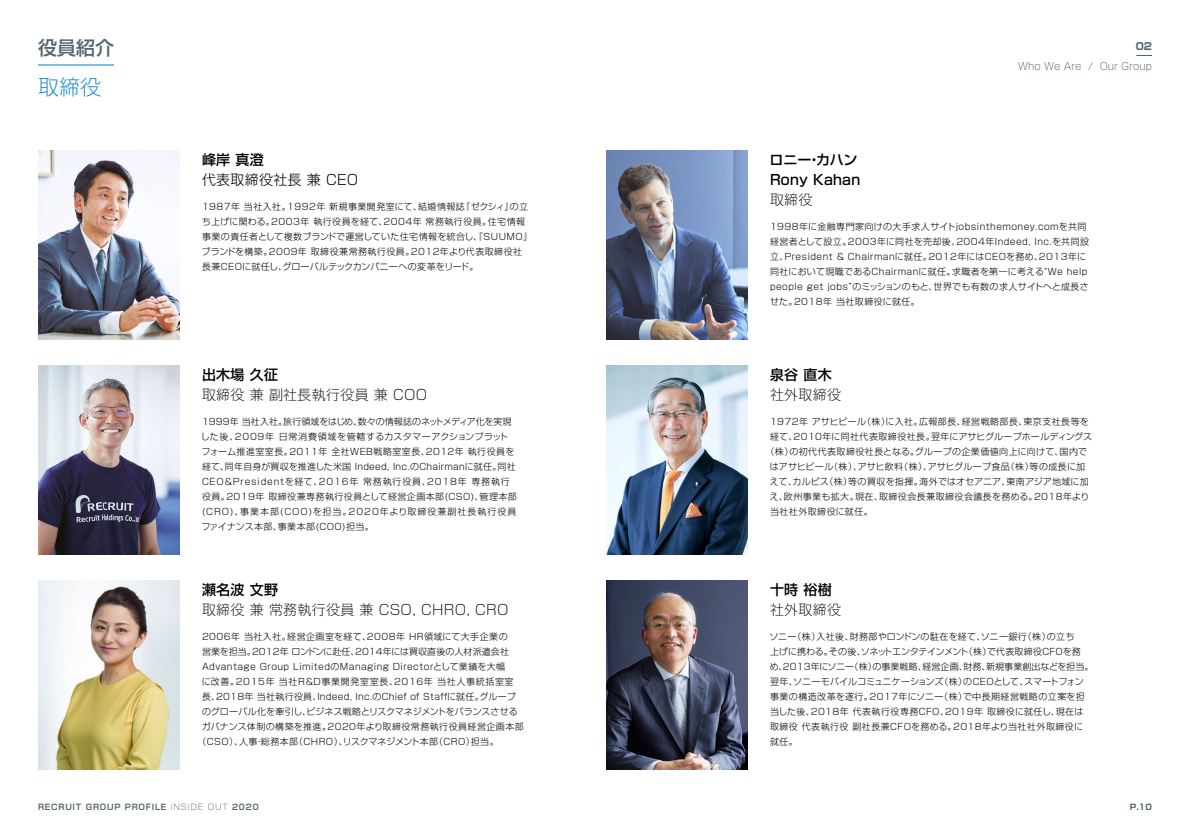
<style>
.page{position:relative;width:1190px;height:840px;background:#fff}
.page>*{position:absolute;margin:0;border:0;box-sizing:border-box;transform-origin:0 0}
.t1{font:300 expanded 21px "Shin Go Pr 6 N";color:#0081c9}
.t2{font:500 19px "Shin Go Pr 6 N";color:#52646d}
.t3{font:300 expanded 14px "Shin Go Pr 6 N";letter-spacing:.02em;color:#000}
.t4{font:500 14px/20px "Shin Go Pr 6 N";letter-spacing:.02em;color:#000}
.t5{font:300 14px "Shin Go Pr 6 N";letter-spacing:.02em;color:#000}
.t6{font:300 expanded 10px "Shin Go Pr 6 N";color:#52646d}
.t7{font:700 10px "Shin Go Pr 6 N";color:#52646d}
.t8{font:300 9px/15px "Shin Go Pr 6 N";letter-spacing:.05em;color:#000}
.t9{font:300 9px/15px "Shin Go Pr 6 N";letter-spacing:.03em;color:#000}
.t10{font:300 9px "Shin Go Pr 6 N";letter-spacing:.015em;color:#000}
.t11{font:300 9px "Shin Go Pr 6 N";letter-spacing:.01em;color:#000}
.t12{font:300 9px "Shin Go Pr 6 N";letter-spacing:-.005em;color:#000}
.t13{font:300 9px "Shin Go Pr 6 N";letter-spacing:.07em;color:#000}
.t14{font:700 8px "Shin Go Pr 6 N De";letter-spacing:.1em;color:#52646d}
.t15{font:700 8px "Shin Go Pr 6 N";color:#52646d}
.s1{font-family:"Shin Go Pr 6 N";font-weight:300;font-stretch:expanded}
</style>
<div class="page">
<svg style="left:1136px;top:55px;width:16px;height:1px"></svg>
<hr style="left:38px;top:64px;width:76px;height:2px;background:#0081c9">
<img style="left:606px;top:580px;width:142px;height:189px">
<img style="left:606px;top:365px;width:142px;height:189px">
<img style="left:606px;top:150px;width:142px;height:189px">
<img style="left:38px;top:150px;width:142px;height:189px">
<img style="left:38px;top:365px;width:142px;height:189px">
<img style="left:38px;top:580px;width:142px;height:189px">
<h2 class="t2" style="left:38px;top:32px;width:77px">役員紹介</h2>
<h1 class="t1" style="left:38px;top:70px;width:64px">取締役</h1>
<h3 class="t4" style="left:202px;top:149px;width:63px">峰岸真澄</h3>
<h3 class="t5" style="left:202px;top:168px;width:158px">代表取締役社長 兼 CEO</h3>
<p class="t8" style="left:202px;top:198px;width:332px">1987年 当社入社。1992年 新規事業開発室にて、結婚情報誌『ゼクシィ』の立ち上げに関わる。2003年 執行役員を経て、2004年 常務執行役員。住宅情報事業の責任者として複数ブランドで運営していた住宅情報を統合し、『SUUMO』ブランドを構築。2009年 取締役兼常務執行役員。2012年より代表取締役社長兼CEOに就任し、グローバルテックカンパニーへの変革をリード。</p>
<h3 class="t4" style="left:202px;top:364px;width:78px">出木場久征</h3>
<h3 class="t3" style="left:202px;top:383px;width:227px">取締役 兼 副社長執行役員 兼 COO</h3>
<p class="t8" style="left:201px;top:413px;width:317px">1999年 当社入社。旅行領域をはじめ、数々の情報誌のネットメディア化を実現した後、2009年 日常消費領域を管轄するカスタマーアクションプラットフォーム推進室室長。2011年 全社WEB戦略室室長、2012年 執行役員を経て、同年自身が買収を推進した米国 Indeed, Inc.のChairmanに就任。同社CEO&amp;Presidentを経て、2016年 常務執行役員、2018年 専務執行役員。2019年 取締役兼専務執行役員として経営企画本部(CSO)、管理本部(CRO)、事業本部(COO)を担当。2020年より取締役兼副社長執行役員ファイナンス本部、事業本部(COO)担当。</p>
<h3 class="t4" style="left:202px;top:579px;width:78px">瀬名波文野</h3>
<h3 class="t3" style="left:202px;top:598px;width:308px">取締役 兼 常務執行役員 兼 CSO, CHRO, CRO</h3>
<p class="t8" style="left:202px;top:628px;width:307px">2006年 当社入社。経営企画室を経て、2008年 HR領域にて大手企業の</p>
<p class="t11" style="left:202px;top:644px;width:309px">営業を担当。2012年 ロンドンに赴任、2014年には買収直後の人材派遣会社</p>
<p class="t8" style="left:202px;top:658px;width:305px">Advantage Group LimitedのManaging Directorとして業績を大幅</p>
<p class="t13" style="left:202px;top:674px;width:313px">に改善。2015年 当社R&amp;D事業開発室室長、2016年 当社人事統括室室</p>
<p class="t9" style="left:202px;top:688px;width:315px">長、2018年 当社執行役員、Indeed, Inc.のChief of Staffに就任。グループ</p>
<p class="t12" style="left:202px;top:704px;width:317px">のグローバル化を牽引し、ビジネス戦略とリスクマネジメントをバランスさせる</p>
<p class="t8" style="left:202px;top:718px;width:324px">ガバナンス体制の構築を推進。2020年より取締役常務執行役員経営企画本部</p>
<p class="t8" style="left:198px;top:733px;width:303px">（CSO）、人事・総務本部（CHRO）、リスクマネジメント本部（CRO）担当。</p>
<p class="t14" style="left:38px;top:800px;width:222px">RECRUIT GROUP PROFILE <span class="s1">INSIDE OUT</span> 2020</p>
<p class="t7" style="left:1136px;top:38px;width:18px">02</p>
<p class="t6" style="left:1018px;top:58px;width:135px">Who We Are / Our Group</p>
<h3 class="t4" style="left:770px;top:149px;width:92px">ロニー・カハン<br>Rony Kahan</h3>
<h3 class="t3" style="left:770px;top:188px;width:44px">取締役</h3>
<p class="t8" style="left:770px;top:218px;width:321px">1998年に金融専門家向けの大手求人サイトjobsinthemoney.comを共同経営者として設立。2003年に同社を売却後、2004年Indeed, Inc.を共同設立、President &amp; Chairmanに就任。2012年にはCEOを務め、2013年に同社において現職であるChairmanに就任。求職者を第一に考える“We help people get jobs”のミッションのもと、世界でも有数の求人サイトへと成長させた。2018年 当社取締役に就任。</p>
<h3 class="t4" style="left:770px;top:364px;width:63px">泉谷直木</h3>
<h3 class="t3" style="left:770px;top:383px;width:73px">社外取締役</h3>
<p class="t8" style="left:770px;top:413px;width:320px">1972年 アサヒビール（株）に入社。広報部長、経営戦略部長、東京支社長等を</p>
<p class="t9" style="left:770px;top:428px;width:324px">経て、2010年に同社代表取締役社長。翌年にアサヒグループホールディングス</p>
<p class="t8" style="left:766px;top:443px;width:323px">（株）の初代代表取締役社長となる。グループの企業価値向上に向けて、国内で</p>
<p class="t10" style="left:770px;top:459px;width:317px">はアサヒビール（株）、アサヒ飲料（株）、アサヒグループ食品（株）等の成長に加</p>
<p class="t10" style="left:770px;top:474px;width:320px">えて、カルピス（株）等の買収を指揮。海外ではオセアニア、東南アジア地域に加</p>
<p class="t8" style="left:770px;top:488px;width:321px">え、欧州事業も拡大。現在、取締役会長兼取締役会議長を務める。2018年より</p>
<p class="t8" style="left:770px;top:503px;width:104px">当社社外取締役に就任。</p>
<h3 class="t4" style="left:770px;top:579px;width:63px">十時裕樹</h3>
<h3 class="t3" style="left:770px;top:598px;width:73px">社外取締役</h3>
<p class="t9" style="left:769px;top:628px;width:326px">ソニー（株）入社後、財務部やロンドンの駐在を経て、ソニー銀行（株）の立ち<br>上げに携わる。その後、ソネットエンタテインメント（株）で代表取締役CFOを務<br>め、2013年にソニー（株）の事業戦略、経営企画、財務、新規事業創出などを担当。翌年、ソニーモバイルコミュニケーションズ（株）のCEOとして、スマートフォン事業の構造改革を遂行。2017年にソニー（株）で中長期経営戦略の立案を担当した後、2018年 代表執行役専務CFO、2019年 取締役に就任し、現在は取締役 代表執行役 副社長兼CFOを務める。2018年より当社社外取締役に就任。</p>
<p class="t15" style="left:1130px;top:801px;width:24px">P.10</p>
</div>
